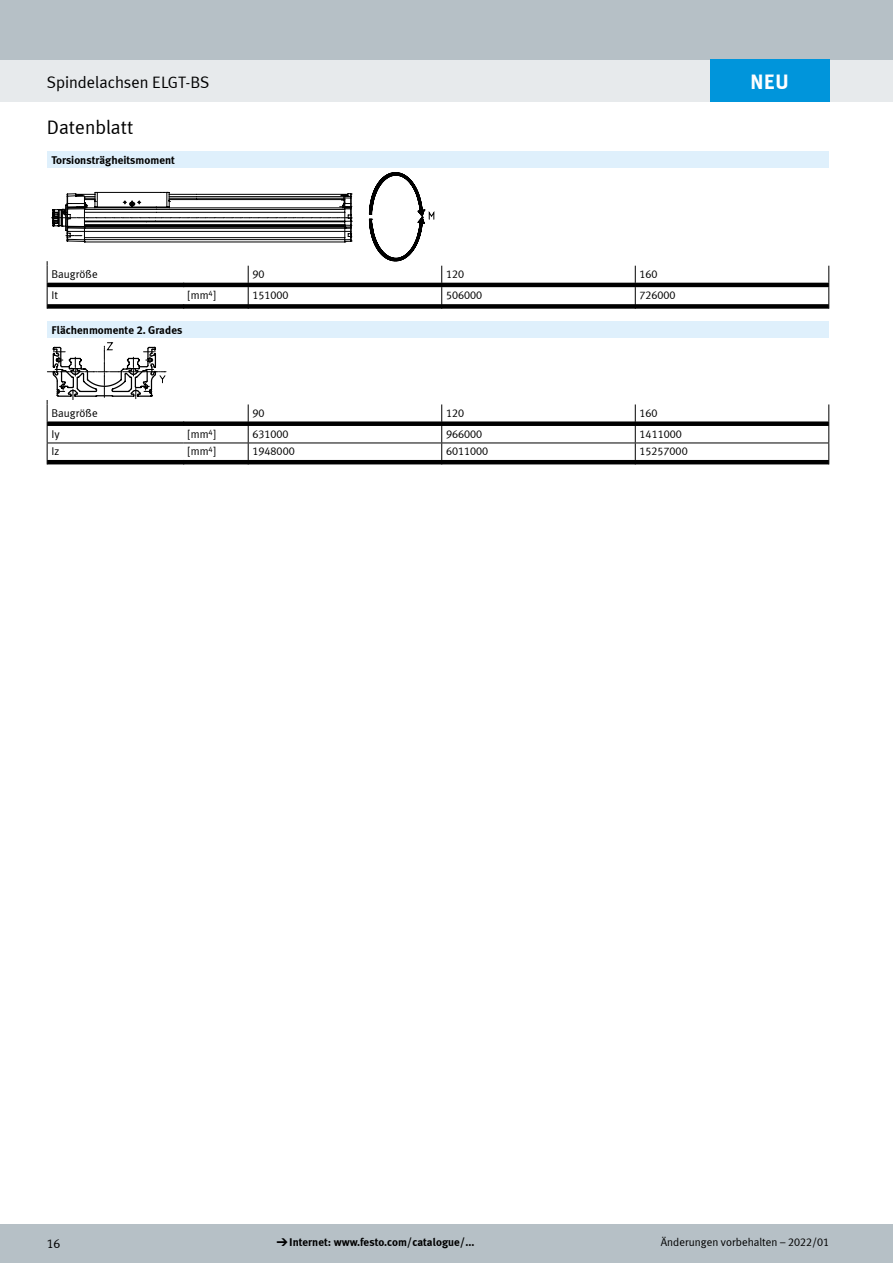
<style>
.page{position:relative;width:893px;height:1263px;background:#fff}
.page>*{position:absolute;margin:0;border:0;box-sizing:border-box;transform-origin:0 0}
.t1{font:700 21px "Meta Plus LF";color:#fff}
.t2{font:19.5px "Meta Plus LF";color:#000}
.t3{font:16.5px "Meta Plus LF";color:#000}
.t4{font:12.75px "Meta Plus LF";color:#000}
.t5{font:11.25px "Meta Plus LF";color:#000}
.t6{font:700 11.25px "Meta Plus LF";color:#000}
.s1{font-family:"Meto Pict 182";font-weight:400}
</style>
<div class="page">
<div style="left:0;top:1225px;width:893px;height:38px;background:#b6c0c6"></div>
<div style="left:0;top:60px;width:893px;height:42px;background:#e7eaec"></div>
<div style="left:0;top:0;width:893px;height:60px;background:#b6c0c6"></div>
<div style="left:47px;top:151px;width:782px;height:17px;background:#dff0fc"></div>
<svg style="left:47px;top:172px;width:782px;height:137px"></svg>
<div style="left:47px;top:321px;width:782px;height:17px;background:#dff0fc"></div>
<svg style="left:47px;top:342px;width:782px;height:122px"></svg>
<div style="left:710px;top:60px;width:119px;height:42px;background:#0095db"></div>
<h3 class="t3" style="left:47px;top:73px;width:164px">Spindelachsen ELGT-BS</h3>
<h2 class="t2" style="left:47px;top:116px;width:88px">Datenblatt</h2>
<p class="t6" style="left:51px;top:153px;width:125px">Torsionsträgheitsmoment</p>
<p class="t5" style="left:51px;top:268px;width:48px">Baugröße</p>
<p class="t5" style="left:252px;top:268px;width:14px">90</p>
<p class="t5" style="left:446px;top:268px;width:20px">120</p>
<p class="t5" style="left:639px;top:268px;width:20px">160</p>
<p class="t5" style="left:51px;top:289px;width:8px">It</p>
<p class="t5" style="left:188px;top:289px;width:29px">[mm<sup>4</sup>]</p>
<p class="t5" style="left:252px;top:289px;width:38px">151000</p>
<p class="t5" style="left:446px;top:289px;width:38px">506000</p>
<p class="t5" style="left:639px;top:289px;width:38px">726000</p>
<p class="t6" style="left:51px;top:323px;width:132px">Flächenmomente 2. Grades</p>
<p class="t5" style="left:51px;top:406px;width:48px">Baugröße</p>
<p class="t5" style="left:252px;top:406px;width:14px">90</p>
<p class="t5" style="left:446px;top:406px;width:20px">120</p>
<p class="t5" style="left:639px;top:406px;width:20px">160</p>
<p class="t5" style="left:51px;top:428px;width:10px">Iy</p>
<p class="t5" style="left:188px;top:428px;width:29px">[mm<sup>4</sup>]</p>
<p class="t5" style="left:252px;top:428px;width:38px">631000</p>
<p class="t5" style="left:446px;top:428px;width:38px">966000</p>
<p class="t5" style="left:639px;top:428px;width:44px">1411000</p>
<p class="t5" style="left:51px;top:445px;width:9px">Iz</p>
<p class="t5" style="left:188px;top:445px;width:29px">[mm<sup>4</sup>]</p>
<p class="t5" style="left:252px;top:445px;width:44px">1948000</p>
<p class="t5" style="left:446px;top:445px;width:44px">6011000</p>
<p class="t5" style="left:639px;top:445px;width:50px">15257000</p>
<h1 class="t1" style="left:750px;top:68px;width:40px">NEU</h1>
<p class="t4" style="left:47px;top:1235px;width:15px">16</p>
<p class="t6" style="left:276px;top:1235px;width:199px"><span class="s1">d</span>Internet: www.festo.com/catalogue/...</p>
<p class="t5" style="left:661px;top:1236px;width:170px">Änderungen vorbehalten – 2022/01</p>
</div>
